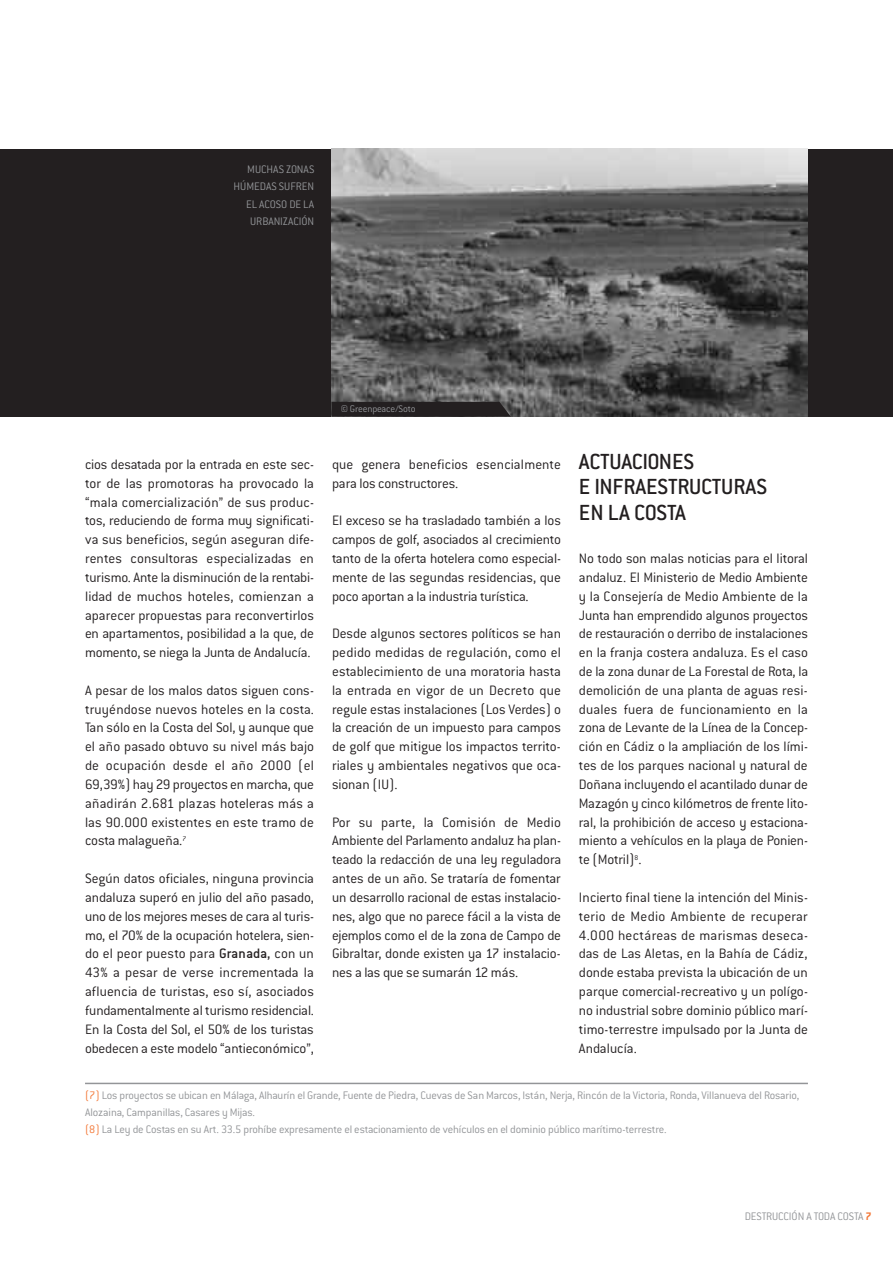
<style>
.page{position:relative;width:893px;height:1263px;background:#fff}
.page>*{position:absolute;margin:0;border:0;box-sizing:border-box;transform-origin:0 0}
.t1{font:500 24px/25.5px "Conduit ITC";letter-spacing:-.005em;color:#231f20}
.t2{font:300 15px/18.9px "Conduit ITC";letter-spacing:-.005em;color:#231f20;text-align:justify}
.t3{font:300 12px/17.2px "Conduit ITC";letter-spacing:-.015em;color:#939598}
.t4{font:300 10.5px "Conduit ITC";letter-spacing:-.015em;color:#939598}
.s1{font-weight:500}
.s2{color:#f37736}
.s3{font-weight:700;color:#f37736}
</style>
<div class="page">
<hr style="left:85px;top:1083px;width:723px;height:1px;background:#939598">
<div style="left:0;top:149px;width:893px;height:268px;background:#231f20"></div>
<img style="left:332px;top:149px;width:476px;height:268px">
<svg style="left:331px;top:402px;width:180px;height:15px"></svg>
<p class="t3" style="left:234px;top:162px;width:82px;text-align:right">MUCHAS ZONAS<br>HÚMEDAS SUFREN<br>EL ACOSO DE LA<br>URBANIZACIÓN</p>
<p class="t2" style="left:85px;top:456px;width:231px">cios desatada por la entrada en este sec&shy;tor de las promotoras ha provocado la “mala comercialización” de sus produc&shy;tos, reduciendo de forma muy significati&shy;va sus beneficios, según aseguran dife&shy;rentes consultoras especializadas en turismo. Ante la disminución de la rentabi&shy;lidad de muchos hoteles, comienzan a aparecer propuestas para reconvertirlos en apartamentos, posibilidad a la que, de momento, se niega la Junta de Andalucía.</p>
<p class="t2" style="left:85px;top:682px;width:231px">A pesar de los malos datos siguen cons&shy;truyéndose nuevos hoteles en la costa.<br>Tan sólo en la Costa del Sol, y aunque que el año pasado obtuvo su nivel más bajo de ocupación desde el año 2000 (el 69,39%) hay 29 proyectos en marcha, que añadirán 2.681 plazas hoteleras más a las 90.000 existentes en este tramo de costa malagueña.<sup>7</sup></p>
<p class="t2" style="left:85px;top:871px;width:231px">Según datos oficiales, ninguna provincia andaluza superó en julio del año pasado, uno de los mejores meses de cara al turis&shy;mo, el 70% de la ocupación hotelera, sien&shy;do el peor puesto para <span class="s1">Granada,</span> con un 43% a pesar de verse incrementada la afluencia de turistas, eso sí, asociados fundamentalmente al turismo residencial.<br>En la Costa del Sol, el 50% de los turistas obedecen a este modelo “antieconómico”,</p>
<p class="t4" style="left:341px;top:405px;width:76px">© Greenpeace/Soto</p>
<p class="t2" style="left:332px;top:456px;width:230px">que genera beneficios esencialmente para los constructores.</p>
<p class="t2" style="left:332px;top:513px;width:231px">El exceso se ha trasladado también a los campos de golf, asociados al crecimiento tanto de la oferta hotelera como especial&shy;mente de las segundas residencias, que poco aportan a la industria turística.</p>
<p class="t2" style="left:332px;top:626px;width:231px">Desde algunos sectores políticos se han pedido medidas de regulación, como el establecimiento de una moratoria hasta la entrada en vigor de un Decreto que regule estas instalaciones (Los Verdes) o la creación de un impuesto para campos de golf que mitigue los impactos territo&shy;riales y ambientales negativos que oca&shy;sionan (IU).</p>
<p class="t2" style="left:332px;top:814px;width:231px">Por su parte, la Comisión de Medio Ambiente del Parlamento andaluz ha plan&shy;teado la redacción de una ley reguladora antes de un año. Se trataría de fomentar un desarrollo racional de estas instalacio&shy;nes, algo que no parece fácil a la vista de ejemplos como el de la zona de Campo de Gibraltar, donde existen ya 17 instalacio&shy;nes a las que se sumarán 12 más.</p>
<h1 class="t1" style="left:579px;top:451px;width:190px">ACTUACIONES<br>E INFRAESTRUCTURAS<br>EN LA COSTA</h1>
<p class="t2" style="left:579px;top:551px;width:231px">No todo son malas noticias para el litoral andaluz. El Ministerio de Medio Ambiente y la Consejería de Medio Ambiente de la Junta han emprendido algunos proyectos de restauración o derribo de instalaciones en la franja costera andaluza. Es el caso de la zona dunar de La Forestal de Rota, la demolición de una planta de aguas resi&shy;duales fuera de funcionamiento en la zona de Levante de la Línea de la Concep&shy;ción en Cádiz o la ampliación de los lími&shy;tes de los parques nacional y natural de Doñana incluyendo el acantilado dunar de Mazagón y cinco kilómetros de frente lito&shy;ral, la prohibición de acceso y estaciona&shy;miento a vehículos en la playa de Ponien&shy;te (Motril)<sup>8</sup>.</p>
<p class="t2" style="left:579px;top:889px;width:230px">Incierto final tiene la intención del Minis&shy;terio de Medio Ambiente de recuperar 4.000 hectáreas de marismas deseca&shy;das de Las Aletas, en la Bahía de Cádiz, donde estaba prevista la ubicación de un parque comercial-recreativo y un polígo&shy;no industrial sobre dominio público marí&shy;timo-terrestre impulsado por la Junta de Andalucía.</p>
<p class="t3" style="left:85px;top:1087px;width:716px"><span class="s2">(7)</span> Los proyectos se ubican en Málaga, Alhaurín el Grande, Fuente de Piedra, Cuevas de San Marcos, Istán, Nerja, Rincón de la Victoria, Ronda, Villanueva del Rosario,<br>Alozaina, Campanillas, Casares y Mijas.<br><span class="s2">(8)</span> La Ley de Costas en su Art. 33.5 prohíbe expresamente el estacionamiento de vehículos en el dominio público marítimo-terrestre.</p>
<p class="t3" style="left:745px;top:1209px;width:128px">DESTRUCCIÓN A TODA COSTA <span class="s3">7</span></p>
</div>
